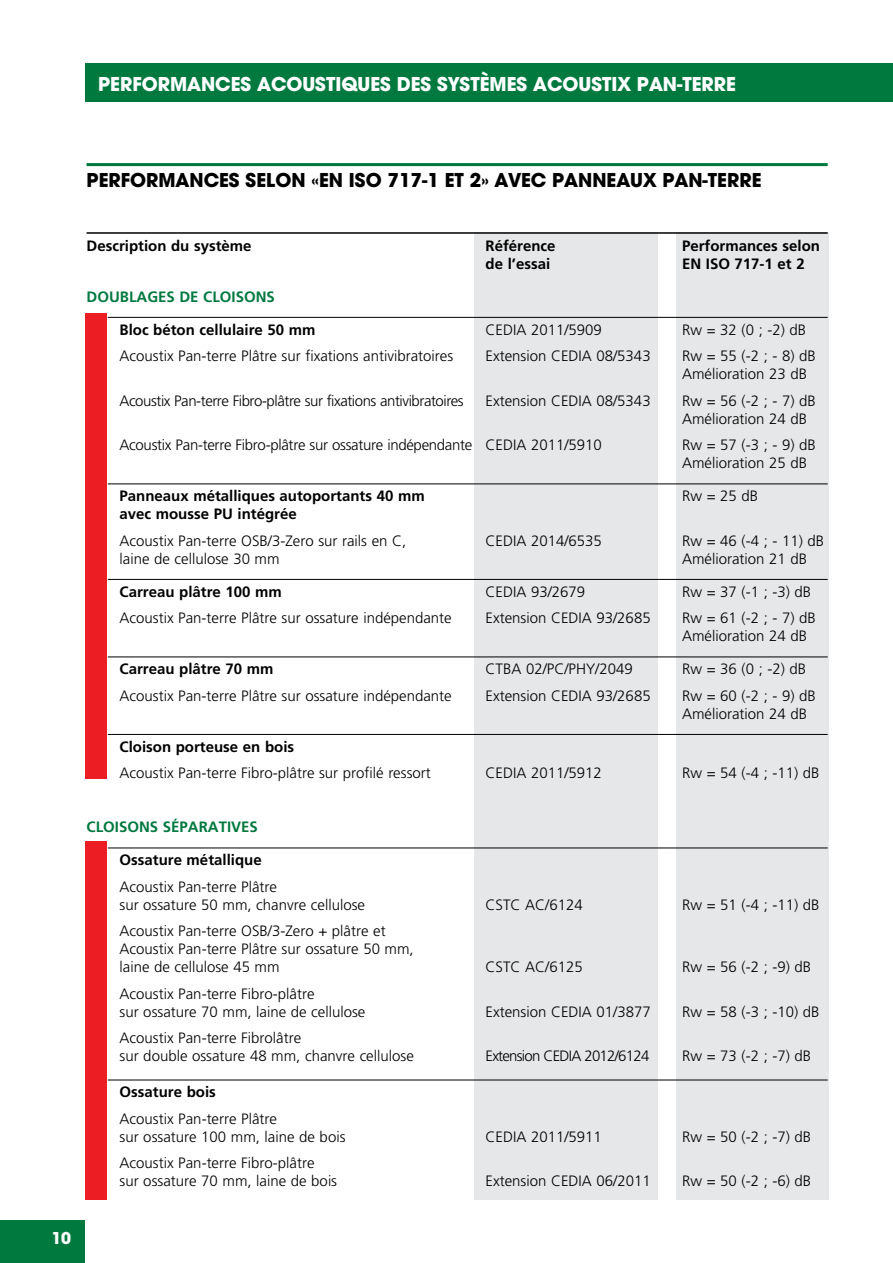
<style>
.page{position:relative;width:893px;height:1263px;background:#fff}
.page>*{position:absolute;margin:0;border:0;box-sizing:border-box;transform-origin:0 0}
.t1{font:700 21px "Avant Gard";color:#000}
.t2{font:700 21px "Avant Gard";color:#fff}
.t3{font:700 18px "Avant Gard";color:#fff}
.t4{font:300 15px/18px "Frutiger";color:#000}
.t5{font:700 15px "Frutiger";color:#000}
.t6{font:300 15px "Frutiger";letter-spacing:-.02em;color:#000}
.t7{font:300 15px "Frutiger";letter-spacing:-.03em;color:#000}
.t8{font:700 15px "Frutiger";color:#00793f}
.t9{font:300 15px "Frutiger";letter-spacing:-.05em;color:#000}
</style>
<div class="page">
<div style="left:0;top:1220px;width:85px;height:43px;background:#00793f"></div>
<div style="left:474px;top:232px;width:184px;height:968px;background:#e6e7e8"></div>
<div style="left:676px;top:232px;width:152px;height:968px;background:#e6e7e8"></div>
<hr style="left:87px;top:232px;width:741px;height:2px;background:#000">
<hr style="left:108px;top:317px;width:720px;height:1px;background:#000">
<hr style="left:108px;top:483px;width:720px;height:1px;background:#000">
<hr style="left:108px;top:579px;width:720px;height:1px;background:#000">
<hr style="left:108px;top:656px;width:720px;height:1px;background:#000">
<hr style="left:108px;top:734px;width:720px;height:1px;background:#000">
<hr style="left:108px;top:847px;width:720px;height:1px;background:#000">
<hr style="left:108px;top:1079px;width:720px;height:1px;background:#000">
<div style="left:85px;top:64px;width:808px;height:38px;background:#00793f"></div>
<hr style="left:87px;top:163px;width:741px;height:3px;background:#00793f">
<div style="left:85px;top:841px;width:21px;height:359px;background:#ed1d24"></div>
<div style="left:85px;top:313px;width:21px;height:466px;background:#ed1d24"></div>
<h1 class="t2" style="left:98px;top:71px;width:639px">PERFORMANCES ACOUSTIQUES DES SYSTÈMES ACOUSTIX PAN-TERRE</h1>
<h1 class="t1" style="left:87px;top:168px;width:274px">PERFORMANCES SELON «EN ISO</h1>
<h1 class="t1" style="left:387px;top:168px;width:376px">717-1 ET 2» AVEC PANNEAUX PAN-TERRE</h1>
<p class="t5" style="left:87px;top:237px;width:167px">Description du système</p>
<p class="t5" style="left:486px;top:237px;width:72px">Référence</p>
<p class="t5" style="left:682px;top:237px;width:139px">Performances selon</p>
<p class="t5" style="left:486px;top:255px;width:66px">de l’essai</p>
<p class="t5" style="left:682px;top:255px;width:124px">EN ISO 717-1 et 2</p>
<p class="t8" style="left:87px;top:288px;width:44px">Doublages</p>
<p class="t8" style="left:179px;top:288px;width:95px">de cloisons</p>
<p class="t5" style="left:120px;top:321px;width:197px">Bloc béton cellulaire 50 mm</p>
<p class="t4" style="left:486px;top:321px;width:118px">CEDIA 2011/5909</p>
<p class="t4" style="left:682px;top:321px;width:126px">Rw = 32 (0 ; -2) dB</p>
<p class="t4" style="left:120px;top:347px;width:335px">Acoustix Pan-terre Plâtre sur fixations antivibratoires</p>
<p class="t4" style="left:486px;top:347px;width:167px">Extension CEDIA 08/5343</p>
<p class="t4" style="left:682px;top:347px;width:135px">Rw = 55 (-2 ; - 8) dB<br>Amélioration 23 dB</p>
<p class="t7" style="left:120px;top:392px;width:346px">Acoustix Pan-terre Fibro-plâtre sur fixations antivibratoires</p>
<p class="t4" style="left:486px;top:392px;width:167px">Extension CEDIA 08/5343</p>
<p class="t4" style="left:682px;top:392px;width:135px">Rw = 56 (-2 ; - 7) dB<br>Amélioration 24 dB</p>
<p class="t6" style="left:120px;top:437px;width:484px">Acoustix Pan-terre Fibro-plâtre sur ossature indépendante CEDIA 2011/5910</p>
<p class="t4" style="left:682px;top:436px;width:135px">Rw = 57 (-3 ; - 9) dB<br>Amélioration 25 dB</p>
<p class="t5" style="left:120px;top:487px;width:307px">Panneaux métalliques autoportants 40 mm</p>
<p class="t4" style="left:682px;top:487px;width:78px">Rw = 25 dB</p>
<p class="t5" style="left:120px;top:505px;width:179px">avec mousse PU intégrée</p>
<p class="t4" style="left:120px;top:532px;width:288px">Acoustix Pan-terre OSB/3-Zero sur rails en C,</p>
<p class="t4" style="left:486px;top:532px;width:118px">CEDIA 2014/6535</p>
<p class="t4" style="left:682px;top:532px;width:144px">Rw = 46 (-4 ; - 11) dB</p>
<p class="t4" style="left:120px;top:550px;width:162px">laine de cellulose 30 mm</p>
<p class="t4" style="left:682px;top:550px;width:127px">Amélioration 21 dB</p>
<p class="t5" style="left:108px;top:583px;width:175px">Carreau plâtre 100 mm</p>
<p class="t4" style="left:486px;top:583px;width:101px">CEDIA 93/2679</p>
<p class="t4" style="left:682px;top:583px;width:131px">Rw = 37 (-1 ; -3) dB</p>
<p class="t4" style="left:120px;top:609px;width:334px">Acoustix Pan-terre Plâtre sur ossature indépendante</p>
<p class="t4" style="left:486px;top:609px;width:167px">Extension CEDIA 93/2685</p>
<p class="t4" style="left:682px;top:609px;width:135px">Rw = 61 (-2 ; - 7) dB<br>Amélioration 24 dB</p>
<p class="t5" style="left:108px;top:660px;width:167px">Carreau plâtre 70 mm</p>
<p class="t4" style="left:486px;top:660px;width:149px">CTBA 02/PC/PHY/2049</p>
<p class="t4" style="left:682px;top:660px;width:126px">Rw = 36 (0 ; -2) dB</p>
<p class="t4" style="left:120px;top:687px;width:334px">Acoustix Pan-terre Plâtre sur ossature indépendante</p>
<p class="t4" style="left:486px;top:687px;width:167px">Extension CEDIA 93/2685</p>
<p class="t4" style="left:682px;top:687px;width:135px">Rw = 60 (-2 ; - 9) dB<br>Amélioration 24 dB</p>
<p class="t5" style="left:108px;top:738px;width:188px">Cloison porteuse en bois</p>
<p class="t4" style="left:120px;top:764px;width:313px">Acoustix Pan-terre Fibro-plâtre sur profilé ressort</p>
<p class="t4" style="left:486px;top:764px;width:118px">CEDIA 2011/5912</p>
<p class="t4" style="left:682px;top:764px;width:139px">Rw = 54 (-4 ; -11) dB</p>
<p class="t8" style="left:87px;top:818px;width:173px">Cloisons séparatives</p>
<p class="t5" style="left:120px;top:851px;width:144px">Ossature métallique</p>
<p class="t4" style="left:120px;top:878px;width:247px">Acoustix Pan-terre Plâtre<br>sur ossature 50 mm, chanvre cellulose</p>
<p class="t4" style="left:486px;top:896px;width:99px">CSTC AC/6124</p>
<p class="t4" style="left:682px;top:896px;width:139px">Rw = 51 (-4 ; -11) dB</p>
<p class="t4" style="left:120px;top:922px;width:296px">Acoustix Pan-terre OSB/3-Zero + plâtre et<br>Acoustix Pan-terre Plâtre sur ossature 50 mm, laine de cellulose 45 mm</p>
<p class="t4" style="left:120px;top:985px;width:247px">Acoustix Pan-terre Fibro-plâtre<br>sur ossature 70 mm, laine de cellulose</p>
<p class="t4" style="left:120px;top:1029px;width:296px">Acoustix Pan-terre Fibrolâtre<br>sur double ossature 48 mm, chanvre cellulose</p>
<p class="t5" style="left:108px;top:1083px;width:109px">Ossature bois</p>
<p class="t4" style="left:120px;top:1110px;width:227px">Acoustix Pan-terre Plâtre<br>sur ossature 100 mm, laine de bois</p>
<p class="t4" style="left:120px;top:1154px;width:219px">Acoustix Pan-terre Fibro-plâtre sur ossature 70 mm, laine de bois</p>
<p class="t4" style="left:486px;top:958px;width:99px">CSTC AC/6125</p>
<p class="t4" style="left:682px;top:958px;width:131px">Rw = 56 (-2 ; -9) dB</p>
<p class="t4" style="left:486px;top:1003px;width:167px">Extension CEDIA 01/3877</p>
<p class="t4" style="left:682px;top:1003px;width:139px">Rw = 58 (-3 ; -10) dB</p>
<p class="t9" style="left:486px;top:1048px;width:165px">Extension CEDIA 2012/6124</p>
<p class="t4" style="left:682px;top:1047px;width:131px">Rw = 73 (-2 ; -7) dB</p>
<p class="t4" style="left:486px;top:1128px;width:118px">CEDIA 2011/5911</p>
<p class="t4" style="left:682px;top:1128px;width:131px">Rw = 50 (-2 ; -7) dB</p>
<p class="t4" style="left:486px;top:1172px;width:167px">Extension CEDIA 06/2011</p>
<p class="t4" style="left:682px;top:1172px;width:131px">Rw = 50 (-2 ; -6) dB</p>
<p class="t3" style="left:51px;top:1227px;width:21px">10</p>
</div>
